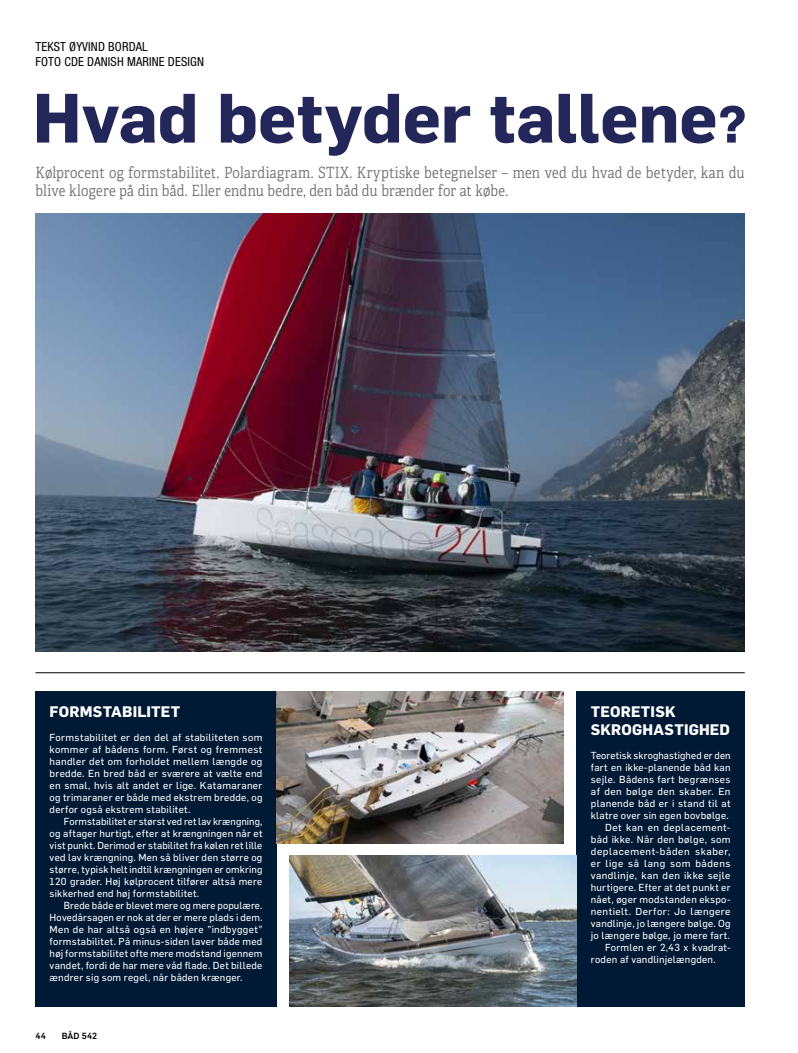
<style>
.page{position:relative;width:798px;height:1053px;background:#fff}
.page>*{position:absolute;margin:0;border:0;box-sizing:border-box;transform-origin:0 0}
.t1{font:700 68.38px "Flama";color:#222658}
.t2{font:15.5px/17.5px "Adelle Condensed Lt";letter-spacing:.01em;color:#6d6e71}
.t3{font:700 15px/18px "Flama";letter-spacing:.015em;color:#fff}
.t4{font:condensed 12.5px/15px "Helvetica Neue";letter-spacing:.01em;color:#000}
.t5{font:10px/12px "Flama Basic";letter-spacing:.03em;color:#fff;text-align:justify}
.t6{font:10px "Flama Basic";letter-spacing:.055em;color:#fff}
.t7{font:10px "Flama Basic";letter-spacing:.05em;color:#fff}
.t8{font:500 8.75px "Flama";letter-spacing:.01em;color:#000}
.s1{font-size:51.12px}
</style>
<div class="page">
<div style="left:35px;top:691px;width:241px;height:315px;background:#001935"></div>
<img style="left:35px;top:213px;width:709px;height:439px">
<hr style="left:35px;top:672px;width:709px;height:1px;background:#000">
<img style="left:276px;top:691px;width:287px;height:152px">
<div style="left:576px;top:691px;width:168px;height:315px;background:#001935"></div>
<img style="left:289px;top:855px;width:287px;height:151px">
<p class="t4" style="left:35px;top:39px;width:170px">TEKST ØYVIND BORDAL<br>FOTO CDE DANISH MARINE DESIGN</p>
<h1 class="t1" style="left:33px;top:76px;width:714px">Hvad betyder tallene<span class="s1">?</span></h1>
<h2 class="t2" style="left:35px;top:163px;width:710px">Kølprocent og formstabilitet. Polardiagram. STIX. Kryptiske betegnelser – men ved du hvad de betyder, kan du blive klogere på din båd. Eller endnu bedre, den båd du brænder for at købe.</h2>
<h3 class="t3" style="left:50px;top:702px;width:132px">FORMSTABILITET</h3>
<p class="t5" style="left:50px;top:731px;width:214px">Formstabilitet er den del af stabiliteten som kommer af bådens form. Først og fremmest handler det om forholdet mellem længde og bredde. En bred båd er sværere at vælte end en smal, hvis alt andet er lige. Katamaraner og trimaraner er både med ekstrem bredde, og derfor også ekstrem stabilitet.</p>
<p class="t5" style="left:50px;top:815px;width:214px;text-indent:14px">Formstabilitet er størst ved ret lav krængning, og aftager hurtigt, efter at krængningen når et vist punkt. Derimod er stabilitet fra kølen ret lille ved lav krængning. Men så bliver den større og større, typisk helt indtil krængningen er omkring 120 grader. Høj kølprocent tilfører altså mere sikkerhed end høj formstabilitet.</p>
<p class="t5" style="left:50px;top:899px;width:214px;text-indent:14px">Brede både er blevet mere og mere populære.<br>Hovedårsagen er nok at der er mere plads i dem.<br>Men de har altså også en højere ”indbygget” formstabilitet. På minus-siden laver både med høj formstabilitet ofte mere modstand igennem vandet, fordi de har mere våd flade. Det billede ændrer sig som regel, når båden krænger.</p>
<p class="t8" style="left:35px;top:1030px;width:12px">44</p>
<p class="t8" style="left:62px;top:1030px;width:37px">BÅD 542</p>
<h3 class="t3" style="left:590px;top:702px;width:140px">TEORETISK<br>SKROGHASTIGHED</h3>
<p class="t5" style="left:590px;top:749px;width:141px">Teoretisk skroghastighed er den</p>
<p class="t5" style="left:590px;top:761px;width:141px">fart en ikke-planende båd kan</p>
<p class="t5" style="left:590px;top:773px;width:141px">sejle. Bådens fart begrænses</p>
<p class="t5" style="left:590px;top:785px;width:141px">af den bølge den skaber. En</p>
<p class="t5" style="left:590px;top:797px;width:141px">planende båd er i stand til at</p>
<p class="t5" style="left:590px;top:809px;width:139px">klatre over sin egen bovbølge.</p>
<p class="t5" style="left:604px;top:821px;width:127px">Det kan en deplacement-</p>
<p class="t5" style="left:590px;top:833px;width:141px">båd ikke. Når den bølge, som</p>
<p class="t6" style="left:590px;top:845px;width:141px">deplacement-båden skaber,</p>
<p class="t7" style="left:590px;top:857px;width:141px">er lige så lang som bådens</p>
<p class="t5" style="left:590px;top:869px;width:141px">vandlinje, kan den ikke sejle</p>
<p class="t5" style="left:590px;top:881px;width:141px">hurtigere. Efter at det punkt er</p>
<p class="t5" style="left:590px;top:893px;width:141px">nået, øger modstanden ekspo-</p>
<p class="t5" style="left:590px;top:905px;width:141px">nentielt. Derfor: Jo længere</p>
<p class="t5" style="left:590px;top:917px;width:141px">vandlinje, jo længere bølge. Og</p>
<p class="t5" style="left:590px;top:929px;width:140px">jo længere bølge, jo mere fart.</p>
<p class="t5" style="left:604px;top:941px;width:127px">Formlen er 2,43 x kvadrat-</p>
<p class="t5" style="left:590px;top:953px;width:126px">roden af vandlinjelængden.</p>
</div>
